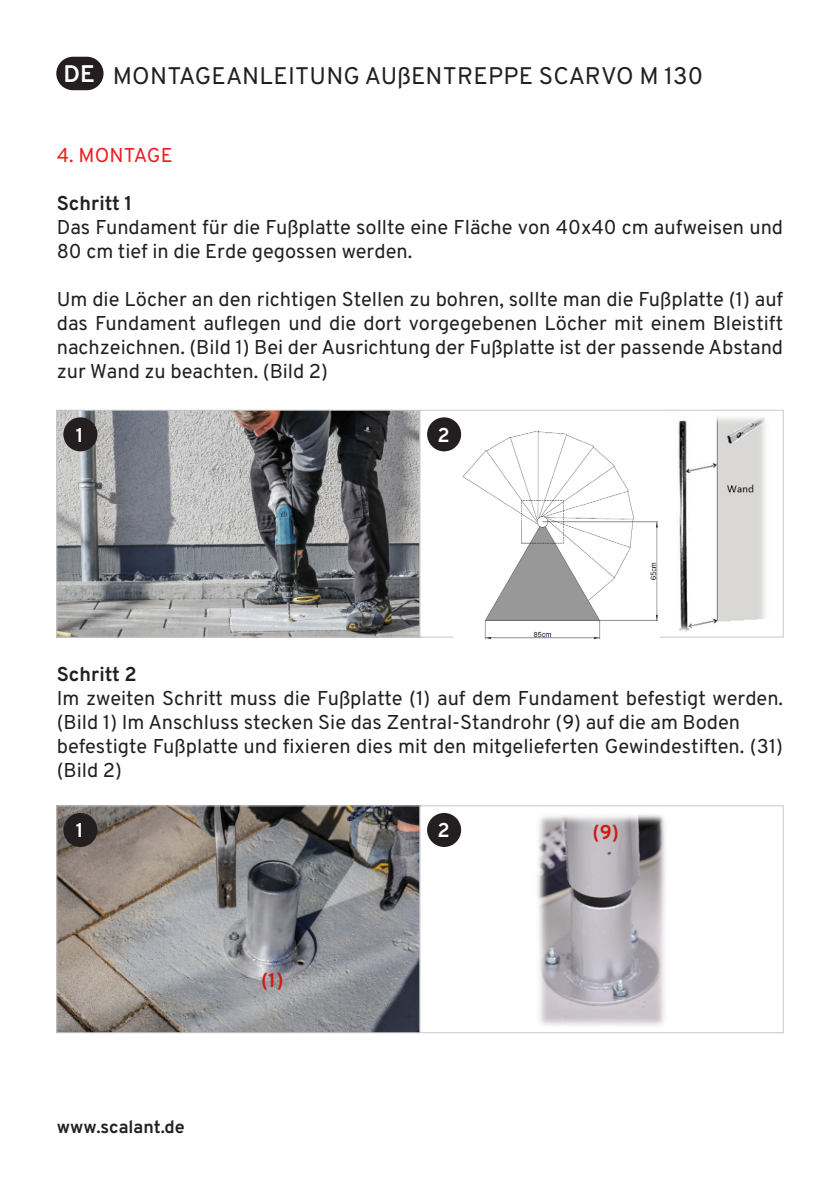
<style>
.page{position:relative;width:840px;height:1191px;background:#fff}
.page>*{position:absolute;margin:0;border:0;box-sizing:border-box;transform-origin:0 0}
.t1{font:24px "Overpass";letter-spacing:.01em;color:#231f20}
.t2{font:700 24px "Overpass";color:#fff}
.t3{font:20px/24px "Overpass";color:#231f20}
.t4{font:700 20px "Overpass";color:#231f20}
.t5{font:20px "Overpass";letter-spacing:.01em;color:#ee1d23}
.t6{font:700 20px "Overpass";color:#d21914}
.t7{font:700 20px "Overpass";color:#fff}
.t8{font:700 18px "Overpass";color:#231f20}
</style>
<div class="page">
<div style="left:56px;top:57px;width:47px;height:33px;background:#231f20;border-radius:17px"></div>
<img style="left:58px;top:412px;width:360px;height:223px">
<div style="left:56px;top:410px;width:364px;height:227px;border:1px solid #c7c8ca"></div>
<div style="left:63px;top:417px;width:34px;height:34px;background:#231f20;border-radius:50%"></div>
<div style="left:419px;top:410px;width:364px;height:227px;background:#fff;border:1px solid #c7c8ca"></div>
<img style="left:678px;top:416px;width:88px;height:216px">
<img style="left:58px;top:807px;width:360px;height:224px">
<div style="left:56px;top:805px;width:364px;height:228px;border:1px solid #c7c8ca"></div>
<div style="left:63px;top:813px;width:34px;height:34px;background:#231f20;border-radius:50%"></div>
<div style="left:419px;top:805px;width:364px;height:228px;background:#fff;border:1px solid #c7c8ca"></div>
<div style="left:427px;top:813px;width:34px;height:34px;background:#231f20;border-radius:50%"></div>
<img style="left:538px;top:814px;width:127px;height:212px">
<img style="left:453px;top:428px;width:206px;height:212px">
<div style="left:427px;top:417px;width:34px;height:34px;background:#231f20;border-radius:50%"></div>
<p class="t2" style="left:63px;top:59px;width:33px">DE</p>
<p class="t1" style="left:113px;top:61px;width:591px">MONTAGEANLEITUNG AUßENTREPPE SCARVO M 130</p>
<p class="t5" style="left:57px;top:143px;width:117px">4. MONTAGE</p>
<p class="t4" style="left:57px;top:191px;width:77px">Schritt 1</p>
<p class="t3" style="left:57px;top:215px;width:727px">Das Fundament für die Fußplatte sollte eine Fläche von 40x40 cm aufweisen und<br>80 cm tief in die Erde gegossen werden.</p>
<p class="t3" style="left:57px;top:287px;width:727px;text-align:justify">Um die Löcher an den richtigen Stellen zu bohren, sollte man die Fußplatte (1) auf das Fundament auflegen und die dort vorgegebenen Löcher mit einem Bleistift nachzeichnen. (Bild 1) Bei der Ausrichtung der Fußplatte ist der passende Abstand zur Wand zu beachten. (Bild 2)</p>
<p class="t7" style="left:76px;top:422px;width:10px">1</p>
<p class="t7" style="left:437px;top:422px;width:14px">2</p>
<p class="t4" style="left:57px;top:661px;width:82px">Schritt 2</p>
<p class="t3" style="left:57px;top:686px;width:727px">Im zweiten Schritt muss die Fußplatte (1) auf dem Fundament befestigt werden. (Bild 1) Im Anschluss stecken Sie das Zentral-Standrohr (9) auf die am Boden</p>
<p class="t3" style="left:57px;top:734px;width:727px">befestigte Fußplatte und fixieren dies mit den mitgelieferten Gewindestiften. (31) (Bild 2)</p>
<p class="t7" style="left:76px;top:818px;width:10px">1</p>
<p class="t7" style="left:437px;top:818px;width:14px">2</p>
<p class="t8" style="left:57px;top:1115px;width:129px">www.scalant.de</p>
<p class="t6" style="left:261px;top:967px;width:24px">(1)</p>
<p class="t6" style="left:592px;top:819px;width:28px">(9)</p>
</div>
